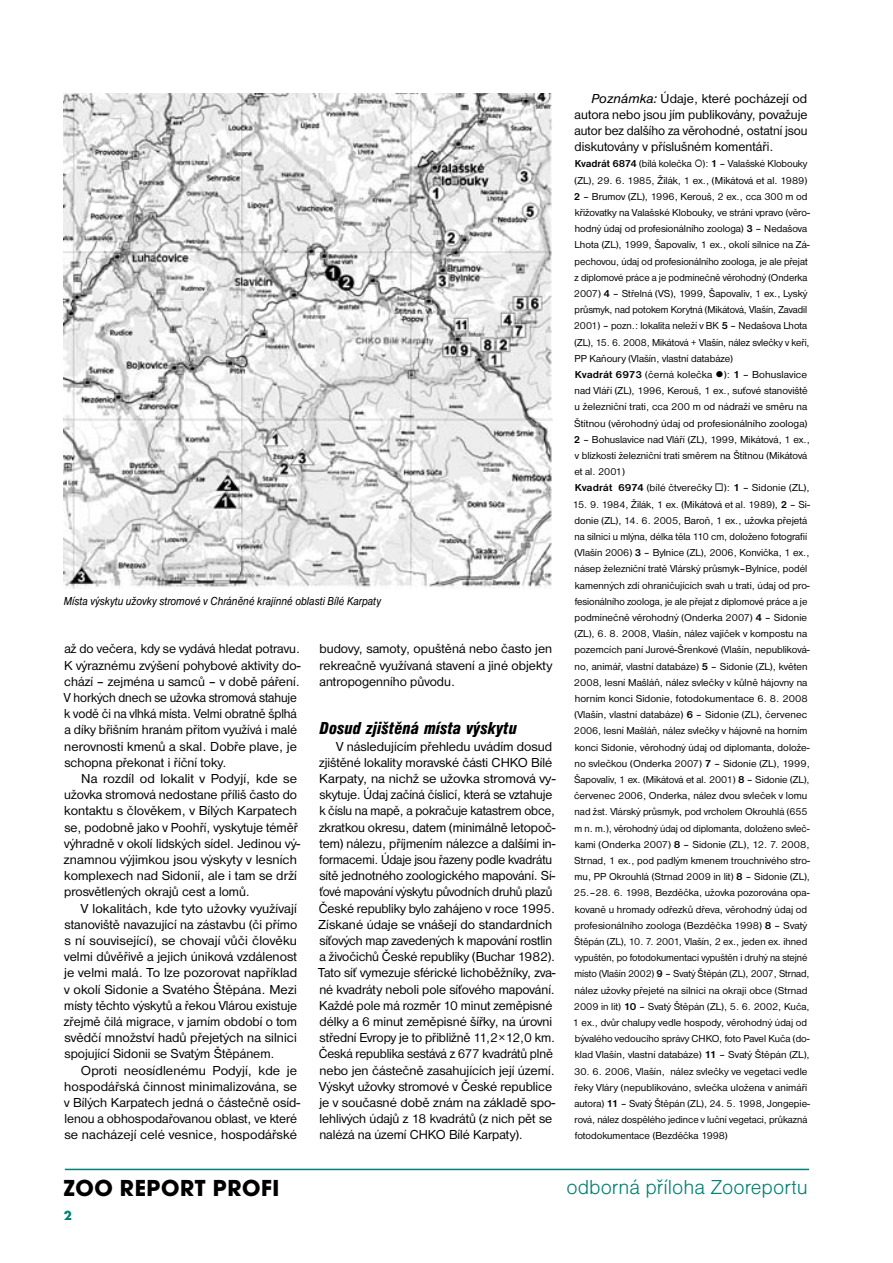
<style>
.page{position:relative;width:893px;height:1263px;background:#fff}
.page>*{position:absolute;margin:0;border:0;box-sizing:border-box;transform-origin:0 0}
.t1{font:700 24px "Avant Gar Got Itc TOT";letter-spacing:.025em;color:#000}
.t2{font:21px "Nimbus Sans DOT Ligh";color:#008174}
.t3{font:18px "Nimbus Sans DOT Blac Cond Ital";letter-spacing:.015em;color:#000}
.t4{font:13.5px/16.2px "Nimbus Sans DOT";color:#000}
.t5{font:13.5px/16.2px "Nimbus Sans DOT";color:#000;scale:1.04 1}
.t6{font:700 13.5px "Futura TOT";color:#008174}
.t7{font:italic 12px "Nimbus Sans DOT";color:#000;scale:.87 1}
.t8{font:10.5px/16.2px "Nimbus Sans DOT";color:#000}
.s1{font-style:italic}
.s2{font-weight:700}
</style>
<div class="page">
<img style="left:64px;top:94px;width:489px;height:495px">
<hr style="left:65px;top:1169px;width:744px;height:1px;background:#008174">
<p class="t7" style="left:64px;top:594px;width:366px">Místa výskytu užovky stromové v Chráněné krajinné oblasti Bílé Karpaty</p>
<p class="t4" style="left:64px;top:641px;width:238px">až do večera, kdy se vydává hledat potravu.<br>K výraznému zvýšení pohybové aktivity do&shy;chází – zejména u samců – v době páření.<br>V horkých dnech se užovka stromová stahuje k vodě či na vlhká místa. Velmi obratně šplhá a díky břišním hranám přitom využívá i malé nerovnosti kmenů a skal. Dobře plave, je schopna překonat i říční toky.</p>
<p class="t5" style="left:64px;top:770px;width:229px;text-indent:17px">Na rozdíl od lokalit v Podyjí, kde se užovka stromová nedostane příliš často do kontaktu s člověkem, v Bílých Karpatech se, podobně jako v Poohří, vyskytuje téměř výhradně v okolí lidských sídel. Jedinou vý&shy;znamnou výjimkou jsou výskyty v lesních komplexech nad Sidonií, ale i tam se drží prosvětlených okrajů cest a lomů.</p>
<p class="t5" style="left:64px;top:900px;width:226px;text-align:justify;text-indent:17px">V lokalitách, kde tyto užovky využívají stanoviště navazující na zástavbu (či přímo s ní související), se chovají vůči člověku velmi důvěřivě a jejich úniková vzdálenost je velmi malá. To lze pozorovat například v okolí Sidonie a Svatého Štěpána. Mezi místy těchto výskytů a řekou Vlárou existuje zřejmě čilá migrace, v jarním období o tom svědčí množství hadů přejetých na silnici spojující Sidonii se Svatým Štěpánem.</p>
<p class="t5" style="left:64px;top:1062px;width:229px;text-indent:17px">Oproti neosídlenému Podyjí, kde je hospodářská činnost minimalizována, se v Bílých Karpatech jedná o částečně osíd&shy;lenou a obhospodařovanou oblast, ve které se nacházejí celé vesnice, hospodářské</p>
<p class="t4" style="left:319px;top:641px;width:234px;text-align:justify">budovy, samoty, opuštěná nebo často jen rekreačně využívaná stavení a jiné objekty antropogenního původu.</p>
<h3 class="t3" style="left:320px;top:718px;width:199px">Dosud zjištěná místa výskytu</h3>
<p class="t4" style="left:318px;top:738px;width:239px;text-indent:18px">V následujícím přehledu uvádím dosud zjištěné lokality moravské části CHKO Bílé Karpaty, na nichž se užovka stromová vy&shy;skytuje. Údaj začíná číslicí, která se vztahuje k číslu na mapě, a pokračuje katastrem obce, zkratkou okresu, datem (minimálně letopoč&shy;tem) nálezu, příjmením nálezce a dalšími in&shy;formacemi. Údaje jsou řazeny podle kvadrátu sítě jednotného zoologického mapování. Sí&shy;ťové mapování výskytu původních druhů plazů České republiky bylo zahájeno v roce 1995.<br>Získané údaje se vnášejí do standardních síťových map zavedených k mapování rostlin a živočichů České republiky (Buchar 1982).<br>Tato síť vymezuje sférické lichoběžníky, zva&shy;né kvadráty neboli pole síťového mapování.<br>Každé pole má rozměr 10 minut zeměpisné délky a 6 minut zeměpisné šířky, na úrovni střední Evropy je to přibližně 11,2×12,0 km.<br>Česká republika sestává z 677 kvadrátů plně nebo jen částečně zasahujících její území.<br>Výskyt užovky stromové v České republice je v současné době znám na základě spo&shy;lehlivých údajů z 18 kvadrátů (z nich pět se nalézá na území CHKO Bílé Karpaty).</p>
<p class="t4" style="left:575px;top:90px;width:234px;text-align:justify;text-indent:17px"><span class="s1">Poznámka:</span> Údaje, které pocházejí od autora nebo jsou jím publikovány, považuje autor bez dalšího za věrohodné, ostatní jsou diskutovány v příslušném komentáři.</p>
<p class="t8" style="left:574px;top:156px;width:238px"><span class="s2">Kvadrát 6874</span> (bílá kolečka ○): <span class="s2">1</span> – Valašské Klobouky (ZL), 29. 6. 1985, Žilák, 1 ex., (Mikátová et al. 1989)<br><span class="s2">2</span> – Brumov (ZL), 1996, Kerouš, 2 ex., cca 300 m od křižovatky na Valašské Klobouky, ve stráni vpravo (věro&shy;hodný údaj od profesionálního zoologa) <span class="s2">3</span> – Nedašova Lhota (ZL), 1999, Šapovaliv, 1 ex., okolí silnice na Zá&shy;pechovou, údaj od profesionálního zoologa, je ale přejat z diplomové práce a je podmínečně věrohodný (Onderka 2007) <span class="s2">4</span> – Střelná (VS), 1999, Šapovaliv, 1 ex., Lyský průsmyk, nad potokem Korytná (Mikátová, Vlašín, Zavadil 2001) – pozn.: lokalita neleží v BK <span class="s2">5</span> – Nedašova Lhota (ZL), 15. 6. 2008, Mikátová + Vlašín, nález svlečky v keři, PP Kaňoury (Vlašín, vlastní databáze)<br><span class="s2">Kvadrát 6973</span> (černá kolečka ●): <span class="s2">1</span> – Bohuslavice nad Vláří (ZL), 1996, Kerouš, 1 ex., suťové stanoviště u železniční trati, cca 200 m od nádraží ve směru na Štítnou (věrohodný údaj od profesionálního zoologa)<br><span class="s2">2</span> – Bohuslavice nad Vláří (ZL), 1999, Mikátová, 1 ex., v blízkosti železniční trati směrem na Štítnou (Mikátová et al. 2001)<br><span class="s2">Kvadrát 6974</span> (bílé čtverečky ◻): <span class="s2">1</span> – Sidonie (ZL),</p>
<p class="t8" style="left:573px;top:496px;width:239px">15. 9. 1984, Žilák, 1 ex. (Mikátová et al. 1989), <span class="s2">2</span> – Si&shy;donie (ZL), 14. 6. 2005, Baroň, 1 ex., užovka přejetá na silnici u mlýna, délka těla 110 cm, doloženo fotografií (Vlašín 2006) <span class="s2">3</span> – Bylnice (ZL), 2006, Konvička, 1 ex., násep železniční tratě Vlárský průsmyk–Bylnice, podél kamenných zdí ohraničujících svah u trati, údaj od pro&shy;fesionálního zoologa, je ale přejat z diplomové práce a je podmínečně věrohodný (Onderka 2007) <span class="s2">4</span> – Sidonie (ZL), 6. 8. 2008, Vlašín, nález vajíček v kompostu na pozemcích paní Jurové-Šrenkové (Vlašín, nepubliková&shy;no, animář, vlastní databáze) <span class="s2">5</span> – Sidonie (ZL), květen 2008, lesní Mašláň, nález svlečky v kůlně hájovny na horním konci Sidonie, fotodokumentace 6. 8. 2008 (Vlašín, vlastní databáze) <span class="s2">6</span> – Sidonie (ZL), červenec 2006, lesní Mašláň, nález svlečky v hájovně na horním konci Sidonie, věrohodný údaj od diplomanta, dolože&shy;no svlečkou (Onderka 2007) <span class="s2">7</span> – Sidonie (ZL), 1999, Šapovaliv, 1 ex. (Mikátová et al. 2001) <span class="s2">8</span> – Sidonie (ZL), červenec 2006, Onderka, nález dvou svleček v lomu nad žst. Vlárský průsmyk, pod vrcholem Okrouhlá (655 m n. m.), věrohodný údaj od diplomanta, doloženo svleč&shy;kami (Onderka 2007) <span class="s2">8</span> – Sidonie (ZL), 12. 7. 2008, Strnad, 1 ex., pod padlým kmenem trouchnivého stro&shy;mu, PP Okrouhlá (Strnad 2009 in lit) <span class="s2">8</span> – Sidonie (ZL), 25.–28. 6. 1998, Bezděčka, užovka pozorována opa&shy;kovaně u hromady odřezků dřeva, věrohodný údaj od profesionálního zoologa (Bezděčka 1998) <span class="s2">8</span> – Svatý Štěpán (ZL), 10. 7. 2001, Vlašín, 2 ex., jeden ex. ihned vypuštěn, po fotodokumentaci vypuštěn i druhý na stejné místo (Vlašín 2002) <span class="s2">9</span> – Svatý Štěpán (ZL), 2007, Strnad, nález užovky přejeté na silnici na okraji obce (Strnad 2009 in lit) <span class="s2">10</span> – Svatý Štěpán (ZL), 5. 6. 2002, Kuča, 1 ex., dvůr chalupy vedle hospody, věrohodný údaj od bývalého vedoucího správy CHKO, foto Pavel Kuča (do&shy;klad Vlašín, vlastní databáze) <span class="s2">11</span> – Svatý Štěpán (ZL),</p>
<p class="t8" style="left:574px;top:1063px;width:237px">30. 6. 2006, Vlašín, nález svlečky ve vegetaci vedle řeky Vláry (nepublikováno, svlečka uložena v animáři autora) <span class="s2">11</span> – Svatý Štěpán (ZL), 24. 5. 1998, Jongepie&shy;rová, nález dospělého jedince v luční vegetaci, průkazná fotodokumentace (Bezděčka 1998)</p>
<h1 class="t1" style="left:64px;top:1173px;width:217px">ZOO REPORT PROFI</h1>
<h2 class="t2" style="left:566px;top:1175px;width:243px">odborná příloha Zooreportu</h2>
<p class="t6" style="left:64px;top:1207px;width:10px">2</p>
</div>
